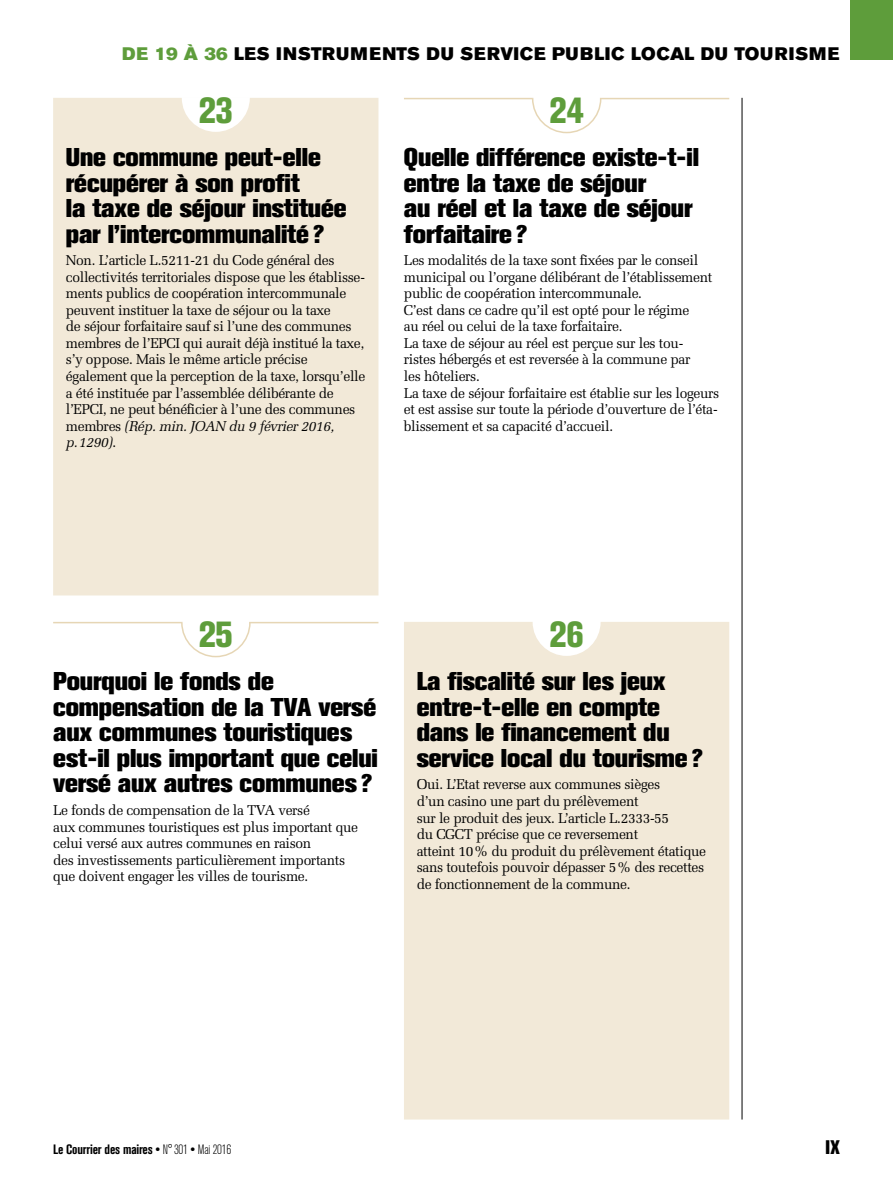
<style>
.page{position:relative;width:893px;height:1191px;background:#fff}
.page>*{position:absolute;margin:0;border:0;box-sizing:border-box;transform-origin:0 0}
.t1{font:800 condensed 36px "Akzidenz Grotesk Std";letter-spacing:-.035em;color:#5e9d3b}
.t2{font:800 25.5px/25.5px "Akzidenz Grotesk Std";letter-spacing:-.005em;color:#000}
.t3{font:800 condensed 19.5px "Akzidenz Grotesk Std";color:#000}
.t4{font:18px "Akzidenz Grotesk Std Super";letter-spacing:.045em;color:#000}
.t5{font:14.25px/16.5px "Melior LT Std";letter-spacing:-.025em;color:#000}
.t6{font:700 condensed 13.5px "Akzidenz Grotesk Std";letter-spacing:-.015em;color:#000}
.s1{color:#5e9d3b}
.s2{font-style:italic}
.s3{font-weight:300}
</style>
<div class="page">
<hr style="left:742px;top:98px;width:1px;height:1021px;background:#000">
<div style="left:53px;top:98px;width:325px;height:497px;background:#f2e9d8"></div>
<hr style="left:404px;top:98px;width:129px;height:1px;background:#e6d6b5">
<svg style="left:531px;top:97px;width:71px;height:37px"></svg>
<hr style="left:600px;top:98px;width:129px;height:1px;background:#e6d6b5">
<div style="left:404px;top:622px;width:325px;height:497px;background:#f2e9d8"></div>
<hr style="left:53px;top:622px;width:130px;height:1px;background:#e6d6b5">
<svg style="left:180px;top:622px;width:71px;height:36px"></svg>
<hr style="left:249px;top:622px;width:129px;height:1px;background:#e6d6b5">
<div style="left:850px;top:0;width:43px;height:60px;background:#5e9d3b"></div>
<p class="t4" style="left:122px;top:43px;width:718px"><span class="s1">DE 19 À 36</span> LES INSTRUMENTS DU SERVICE PUBLIC LOCAL DU TOURISME</p>
<h1 class="t1" style="left:198px;top:90px;width:36px">23</h1>
<h1 class="t1" style="left:549px;top:90px;width:36px">24</h1>
<h2 class="t2" style="left:66px;top:144px;width:282px">Une commune peut-elle récupérer à son profit<br>la taxe de séjour instituée par l’intercommunalité?</h2>
<p class="t5" style="left:66px;top:252px;width:301px">Non. L’article L.5211-21 du Code général des collectivités territoriales dispose que les établisse&shy;ments publics de coopération intercommunale peuvent instituer la taxe de séjour ou la taxe<br>de séjour forfaitaire sauf si l’une des communes membres de l’EPCI qui aurait déjà institué la taxe, s’y oppose. Mais le même article précise également que la perception de la taxe, lorsqu’elle a été instituée par l’assemblée délibérante de l’EPCI, ne peut bénéficier à l’une des communes membres <span class="s2">(Rép. min. JOAN du 9 février 2016, p.1290)</span>.</p>
<h2 class="t2" style="left:404px;top:144px;width:297px">Quelle différence existe-t-il entre la taxe de séjour<br>au réel et la taxe de séjour forfaitaire?</h2>
<p class="t5" style="left:404px;top:252px;width:317px">Les modalités de la taxe sont fixées par le conseil municipal ou l’organe délibérant de l’établissement public de coopération intercommunale.<br>C’est dans ce cadre qu’il est opté pour le régime<br>au réel ou celui de la taxe forfaitaire.<br>La taxe de séjour au réel est perçue sur les tou-<br>ristes hébergés et est reversée à la commune par<br>les hôteliers.<br>La taxe de séjour forfaitaire est établie sur les logeurs et est assise sur toute la période d’ouverture de l’éta&shy;blissement et sa capacité d’accueil.</p>
<h1 class="t1" style="left:198px;top:614px;width:36px">25</h1>
<h2 class="t2" style="left:53px;top:668px;width:326px">Pourquoi le fonds de compensation de la TVA versé aux communes touristiques est-il plus important que celui versé aux autres communes?</h2>
<p class="t5" style="left:53px;top:802px;width:306px">Le fonds de compensation de la TVA versé<br>aux communes touristiques est plus important que celui versé aux autres communes en raison<br>des investissements particulièrement importants que doivent engager les villes de tourisme.</p>
<h1 class="t1" style="left:549px;top:614px;width:36px">26</h1>
<h2 class="t2" style="left:417px;top:668px;width:287px">La fiscalité sur les jeux entre-t-elle en compte dans le financement du service local du tourisme?</h2>
<p class="t5" style="left:417px;top:776px;width:291px">Oui. L’Etat reverse aux communes sièges<br>d’un casino une part du prélèvement<br>sur le produit des jeux. L’article L.2333-55<br>du CGCT précise que ce reversement<br>atteint 10% du produit du prélèvement étatique sans toutefois pouvoir dépasser 5% des recettes de fonctionnement de la commune.</p>
<p class="t6" style="left:53px;top:1141px;width:180px">Le Courrier des maires ● <span class="s3">N° 301</span> ● <span class="s3">Mai 2016</span></p>
<h3 class="t3" style="left:825px;top:1135px;width:16px">IX</h3>
</div>
